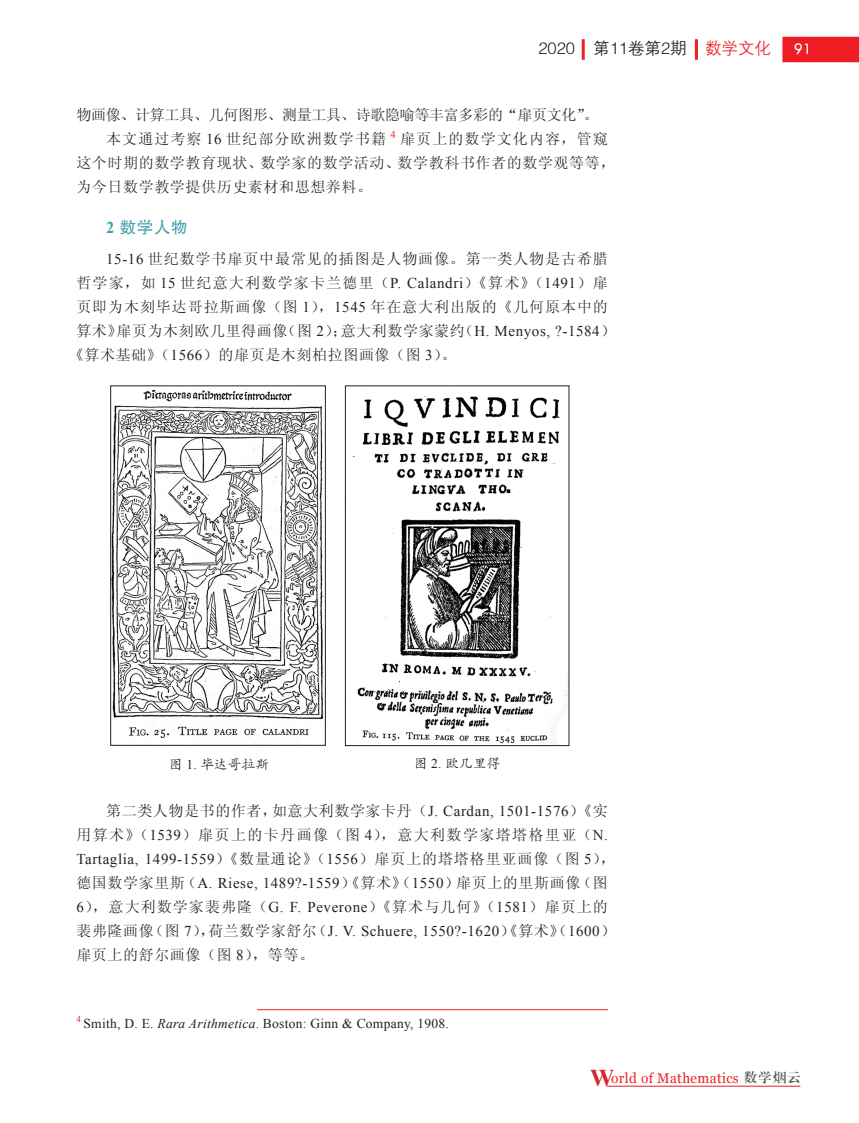
<style>
.page{position:relative;width:859px;height:1123px;background:#fff}
.page>*{position:absolute;margin:0;border:0;box-sizing:border-box;transform-origin:0 0}
.t1{font:16.5px "FZZDXK GBK1 0";color:#231f20}
.t2{font:16.5px "FZHTK GBK1 0";color:#41a1ac}
.t3{font:16.5px "Tw Cen";color:#fff}
.t4{font:15px "Sim Sun";letter-spacing:.04em;color:#231f20}
.t5{font:15px "Times New Roman";letter-spacing:.04em;color:#231f20}
.t6{font:15px/24px "Sim Sun";letter-spacing:.07em;color:#231f20}
.t7{font:15px/24px "Sim Sun";letter-spacing:.095em;color:#231f20;text-align:right}
.t8{font:15px "Sim Sun";letter-spacing:.06em;color:#231f20}
.t9{font:15px "Sim Sun";letter-spacing:.08em;color:#231f20}
.t10{font:15px "Sim Sun";letter-spacing:-.02em;color:#231f20}
.t11{font:15px "Sim Sun";letter-spacing:.075em;color:#231f20}
.t12{font:14.1px "Georgia";letter-spacing:.03em;color:#ee1d23;scale:.95 1}
.t13{font:13.5px "Times New Roman";letter-spacing:.02em;color:#231f20}
.t14{font:13.5px "FZKTK GBK1 0";letter-spacing:.02em;color:#231f20}
.t15{font:9px "Times New Roman";color:#ee1d23}
.s1{color:#ee1d23}
.s2{font-family:"Times New Roman"}
.s3{font-family:"Times New Roman";font-weight:700}
.s4{font-family:"Sim Sun"}
.s5{font-style:italic}
.s6{font-family:"Times New Roman";font-weight:700;font-size:24px;color:#d5252e}
.s7{font-family:"FZXBSK GBK1 0";font-size:13.05px;color:#57585a}
</style>
<div class="page">
<hr style="left:607px;top:1085px;width:193px;height:1px;background:#d5252e">
<div style="left:782px;top:37px;width:77px;height:25px;background:#ee1d23"></div>
<hr style="left:695px;top:39px;width:3px;height:21px;background:#ee1d23">
<hr style="left:582px;top:39px;width:3px;height:21px;background:#ee1d23">
<img style="left:112px;top:389px;width:212px;height:353px">
<div style="left:110px;top:385px;width:216px;height:360px;border:1px solid #231f20"></div>
<img style="left:349px;top:391px;width:218px;height:352px">
<div style="left:345px;top:385px;width:224px;height:360px;border:1px solid #231f20"></div>
<hr style="left:257px;top:1009px;width:351px;height:1px;background:#ee1d23">
<p class="t1" style="left:538px;top:40px;width:234px">2020 第11卷第2期 <span class="s1">数学文化</span></p>
<p class="t3" style="left:794px;top:39px;width:20px">91</p>
<p class="t10" style="left:76px;top:107px;width:523px">物画像、计算工具、几何图形、测量工具、诗歌隐喻等丰富多彩的“扉页文化”。</p>
<p class="t11" style="left:106px;top:131px;width:503px">本文通过考察 <span class="s2">16</span> 世纪部分欧洲数学书籍 <sup>4</sup> 扉页上的数学文化内容，管窥</p>
<p class="t4" style="left:76px;top:155px;width:540px">这个时期的数学教育现状、数学家的数学活动、数学教科书作者的数学观等等，</p>
<p class="t4" style="left:76px;top:179px;width:297px">为今日数学教学提供历史素材和思想养料。</p>
<p class="t2" style="left:106px;top:218px;width:83px"><span class="s3">2</span> 数学人物</p>
<p class="t8" style="left:106px;top:251px;width:503px"><span class="s2">15-16</span> 世纪数学书扉页中最常见的插图是人物画像。第一类人物是古希腊</p>
<p class="t9" style="left:76px;top:275px;width:533px">哲学家，如 <span class="s2">15</span> 世纪意大利数学家卡兰德里（<span class="s2">P. Calandri</span>）《算术》（<span class="s2">1491</span>）扉</p>
<p class="t8" style="left:76px;top:299px;width:533px">页即为木刻毕达哥拉斯画像（图 <span class="s2">1</span>），<span class="s2">1545</span> 年在意大利出版的《几何原本中的</p>
<p class="t4" style="left:76px;top:323px;width:540px">算术》扉页为木刻欧几里得画像（图 <span class="s2">2</span>）；意大利数学家蒙约（<span class="s2">H. Menyos, ?-1584</span>）</p>
<p class="t4" style="left:69px;top:347px;width:389px">《算术基础》（<span class="s2">1566</span>）的扉页是木刻柏拉图画像（图 <span class="s2">3</span>）。</p>
<p class="t14" style="left:169px;top:757px;width:101px">图 <span class="s2">1.</span> 毕达哥拉斯</p>
<p class="t14" style="left:414px;top:756px;width:88px">图 <span class="s2">2.</span> 欧几里得</p>
<p class="t7" style="left:76px;top:799px;width:533px">第二类人物是书的作者，如意大利数学家卡丹（<span class="s2">J. Cardan, 1501-1576</span>）《实<br>用算术》（<span class="s2">1539</span>）扉页上的卡丹画像（图 <span class="s2">4</span>），意大利数学家塔塔格里亚（<span class="s2">N.</span></p>
<p class="t5" style="left:76px;top:849px;width:540px">Tartaglia, 1499-1559<span class="s4">）《数量通论》（</span>1556<span class="s4">）扉页上的塔塔格里亚画像（图</span> 5<span class="s4">），</span></p>
<p class="t6" style="left:76px;top:871px;width:533px">德国数学家里斯（<span class="s2">A. Riese, 1489?-1559</span>）《算术》（<span class="s2">1550</span>）扉页上的里斯画像（图<br><span class="s2">6</span>），意大利数学家裴弗隆（<span class="s2">G. F. Peverone</span>）《算术与几何》（<span class="s2">1581</span>）扉页上的</p>
<p class="t5" style="left:76px;top:921px;width:540px"><span class="s4">裴弗隆画像（图</span> 7<span class="s4">），荷兰数学家舒尔（</span>J. V. Schuere, 1550?-1620<span class="s4">）《算术》（</span>1600<span class="s4">）</span></p>
<p class="t4" style="left:76px;top:947px;width:239px">扉页上的舒尔画像（图 <span class="s2">8</span>），等等。</p>
<p class="t15" style="left:76px;top:1013px;width:6px">4</p>
<p class="t13" style="left:83px;top:1014px;width:367px">Smith, D. E. <span class="s5">Rara Arithmetica</span>. Boston: Ginn &amp; Company, 1908.</p>
<p class="t12" style="left:590px;top:1067px;width:223px"><span class="s6">W</span>orld of Mathematics <span class="s7">数学烟云</span></p>
</div>
